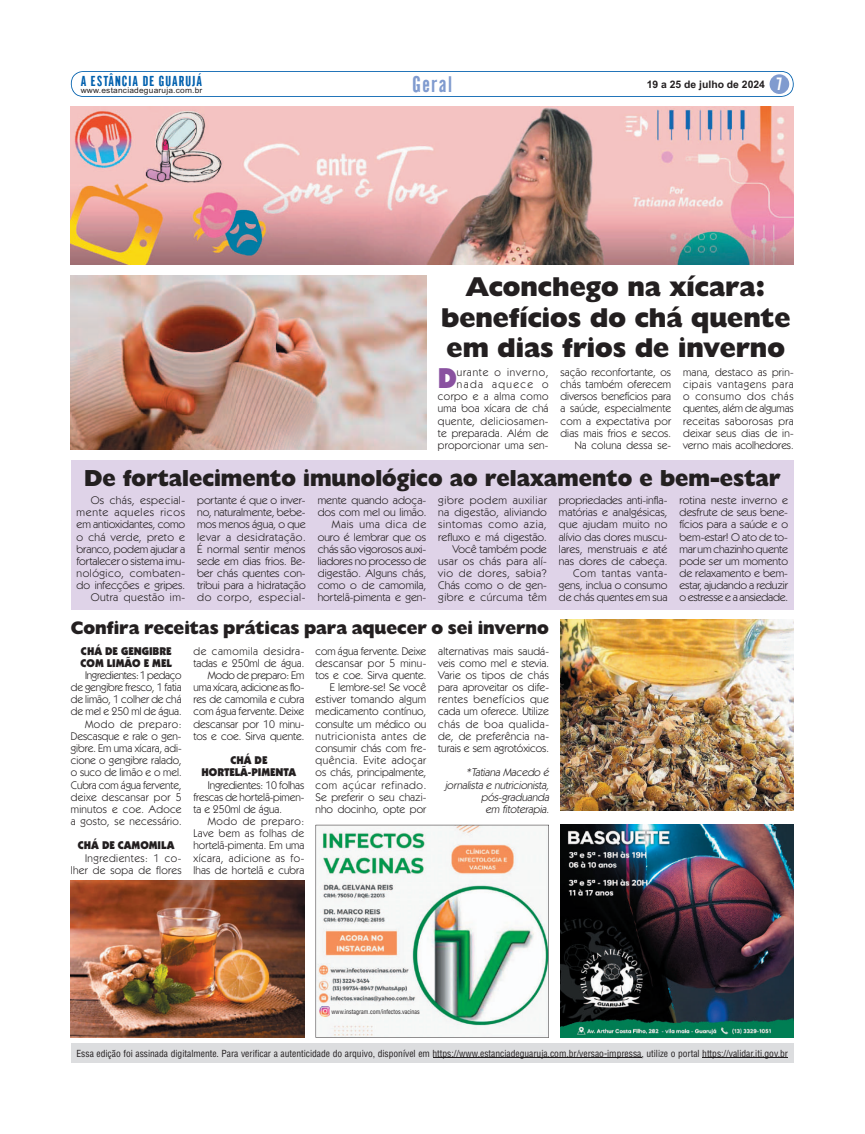
<style>
.page{position:relative;width:865px;height:1134px;background:#fff}
.page>*{position:absolute;margin:0;border:0;box-sizing:border-box;transform-origin:0 0}
.t1{font:900 28.6px "Kabel IT Cby BT";color:#8951a0}
.t2{font:800 27.4px/30.5px "Humanist 521 BT";color:#231f20;text-align:center}
.t3{font:800 23.3px "Humanist 521 BT";color:#231f20;scale:.96 1}
.t4{font:21.9px "Gothic CG No 1";letter-spacing:.075em;color:#809bcf}
.t5{font:800 18.3px "Humanist 521 BT";color:#231f20}
.t6{font:17.3px "Gothic CG No 1";color:#fff}
.t7{font:14px "Gothic CG No 1";letter-spacing:.075em;color:#0160ae}
.t8{font:11.2px/12.2px "Kabel IT Cby BT";letter-spacing:.005em;color:#231f20;text-align:right}
.t9{font:11.2px/12.2px "Kabel IT Cby BT";letter-spacing:.03em;color:#231f20;text-align:right}
.t10{font:11.2px/12.2px "Kabel IT Cby BT";letter-spacing:.04em;color:#231f20;text-align:right}
.t11{font:italic 11.2px/12.2px "Kabel IT Cby BT";color:#231f20;text-align:right}
.t12{font:900 11.2px/12.2px "Kabel IT Cby BT";color:#231f20}
.t13{font:700 10.4px "Arial";color:#231f20}
.t14{font:9.5px "Switzerland Condensed";color:#231f20}
.t15{font:7.9px "Arial";letter-spacing:.025em;color:#231f20;scale:1.06 1}
.t16{font:6.2px "Switzerland Condensed";color:#231f20}
</style>
<div class="page">
<svg style="left:71px;top:71px;width:723px;height:26px"></svg>
<div style="left:770px;top:74px;width:19px;height:20px;background:#809bcf;border-radius:50%"></div>
<div style="left:71px;top:1043px;width:723px;height:20px;background:#dcdddf"></div>
<hr style="left:433px;top:1057px;width:208px;height:1px;background:#231f20">
<hr style="left:702px;top:1057px;width:86px;height:1px;background:#231f20">
<svg style="left:316px;top:825px;width:233px;height:213px;fill:#f5f6f6"></svg>
<svg style="left:320px;top:1006px;width:10px;height:10px"></svg>
<img style="left:560px;top:825px;width:234px;height:213px">
<img style="left:71px;top:107px;width:723px;height:158px">
<img style="left:71px;top:880px;width:233px;height:158px">
<div style="left:71px;top:460px;width:723px;height:149px;background:#dfd3e8"></div>
<img style="left:71px;top:276px;width:356px;height:174px">
<img style="left:560px;top:620px;width:234px;height:191px">
<p class="t7" style="left:81px;top:76px;width:123px">A ESTÂNCIA DE GUARUJÁ</p>
<p class="t15" style="left:81px;top:87px;width:116px">www.estanciadeguaruja.com.br</p>
<h3 class="t4" style="left:412px;top:76px;width:41px">Geral</h3>
<p class="t13" style="left:647px;top:80px;width:120px">19 a 25 de julho de 2024</p>
<h3 class="t6" style="left:777px;top:78px;width:7px">7</h3>
<h2 class="t2" style="left:441px;top:275px;width:351px">Aconchego na xícara: benefícios do chá quente em dias frios de inverno</h2>
<h1 class="t1" style="left:438px;top:367px;width:20px">D</h1>
<p class="t10" style="left:438px;top:367px;width:112px">urante o inverno, nada aquece o corpo e a alma como uma boa xícara de chá quente, deliciosamen&shy;te preparada. Além de proporcionar uma sen-</p>
<p class="t8" style="left:561px;top:367px;width:112px">sação reconfortante, os chás também oferecem diversos benefícios para a saúde, especialmente com a expectativa por dias mais frios e secos.<br>Na coluna dessa se-</p>
<p class="t8" style="left:683px;top:367px;width:112px;text-align:justify">mana, destaco as prin&shy;cipais vantagens para o consumo dos chás quentes, além de algumas receitas saborosas pra deixar seus dias de in&shy;verno mais acolhedores.</p>
<h3 class="t3" style="left:84px;top:470px;width:727px">De fortalecimento imunológico ao relaxamento e bem-estar</h3>
<p class="t9" style="left:77px;top:495px;width:110px">Os chás, especial&shy;mente aqueles ricos em antioxidantes, como o chá verde, preto e branco, podem ajudar a fortalecer o sistema imu&shy;nológico, combaten&shy;do infecções e gripes.<br>Outra questão im-</p>
<p class="t8" style="left:197px;top:495px;width:110px;text-align:justify">portante é que o inver&shy;no, naturalmente, bebe&shy;mos menos água, o que levar a desidratação.<br>É normal sentir menos sede em dias frios. Be&shy;ber chás quentes con&shy;tribui para a hidratação do corpo, especial-</p>
<p class="t8" style="left:318px;top:495px;width:110px">mente quando adoça&shy;dos com mel ou limão.<br>Mais uma dica de ouro é lembrar que os chás são vigorosos auxi&shy;liadores no processo de digestão. Alguns chás, como o de camomila, hortelã-pimenta e gen-</p>
<p class="t9" style="left:438px;top:495px;width:110px">gibre podem auxiliar na digestão, aliviando sintomas como azia, refluxo e má digestão.<br>Você também pode usar os chás para alí&shy;vio de dores, sabia?<br>Chás como o de gen&shy;gibre e cúrcuma têm</p>
<p class="t8" style="left:559px;top:495px;width:110px">propriedades anti-infla&shy;matórias e analgésicas, que ajudam muito no alívio das dores muscu&shy;lares, menstruais e até nas dores de cabeça.<br>Com tantas vanta&shy;gens, inclua o consumo de chás quentes em sua</p>
<p class="t8" style="left:679px;top:495px;width:110px;text-align:justify">rotina neste inverno e desfrute de seus bene&shy;fícios para a saúde e o bem-estar! O ato de to&shy;mar um chazinho quente pode ser um momento de relaxamento e bem&shy;estar, ajudando a reduzir o estresse e a ansiedade.</p>
<h3 class="t5" style="left:71px;top:622px;width:480px">Confira receitas práticas para aquecer o sei inverno</h3>
<p class="t8" style="left:316px;top:646px;width:112px">com água fervente. Deixe descansar por 5 minu&shy;tos e coe. Sirva quente.<br>E lembre-se! Se você estiver tomando algum medicamento contínuo, consulte um médico ou nutricionista antes de consumir chás com fre&shy;quência. Evite adoçar os chás, principalmente, com açúcar refinado.<br>Se preferir o seu chazi&shy;nho docinho, opte por</p>
<p class="t8" style="left:438px;top:646px;width:112px;text-align:justify">alternativas mais saudá&shy;veis como mel e stevia.<br>Varie os tipos de chás para aproveitar os dife&shy;rentes benefícios que cada um oferece. Utilize chás de boa qualida&shy;de, de preferência na&shy;turais e sem agrotóxicos.</p>
<p class="t12" style="left:81px;top:645px;width:93px">CHÁ DE GENGIBRE<br>COM LIMÃO E MEL</p>
<p class="t8" style="left:71px;top:670px;width:112px">Ingredientes: 1 pedaço de gengibre fresco, 1 fatia de limão, 1 colher de chá de mel e 250 ml de água.<br>Modo de preparo:<br>Descasque e rale o gen&shy;gibre. Em uma xícara, adi&shy;cione o gengibre ralado, o suco de limão e o mel.<br>Cubra com água fervente, deixe descansar por 5 minutos e coe. Adoce a gosto, se necessário.</p>
<p class="t12" style="left:78px;top:840px;width:98px">CHÁ DE CAMOMILA</p>
<p class="t9" style="left:71px;top:853px;width:112px">Ingredientes: 1 co&shy;lher de sopa de flores</p>
<p class="t8" style="left:194px;top:646px;width:112px">de camomila desidra&shy;tadas e 250ml de água.<br>Modo de preparo: Em uma xícara, adicione as flo&shy;res de camomila e cubra com água fervente. Deixe descansar por 10 minu&shy;tos e coe. Sirva quente.</p>
<p class="t12" style="left:202px;top:755px;width:96px;text-align:center">CHÁ DE<br>HORTELÃ-PIMENTA</p>
<p class="t8" style="left:194px;top:780px;width:112px;text-align:justify;text-indent:14px">Ingredientes: 10 folhas frescas de hortelã-pimen&shy;ta e 250ml de água.</p>
<p class="t8" style="left:194px;top:816px;width:112px;text-align:justify;text-indent:14px">Modo de preparo:<br>Lave bem as folhas de hortelã-pimenta. Em uma xícara, adicione as fo&shy;lhas de hortelã e cubra</p>
<p class="t11" style="left:445px;top:767px;width:107px">*Tatiana Macedo é jornalista e nutricionista, pós-graduanda<br>em fitoterapia.</p>
<p class="t16" style="left:332px;top:1009px;width:90px">www.instagram.com/infectos.vacinas</p>
<p class="t14" style="left:77px;top:1049px;width:713px">Essa edição foi assinada digitalmente. Para verificar a autenticidade do arquivo, disponível em https://www.estanciadeguaruja.com.br/versao-impressa, utilize o portal https://validar.iti.gov.br</p>
</div>
